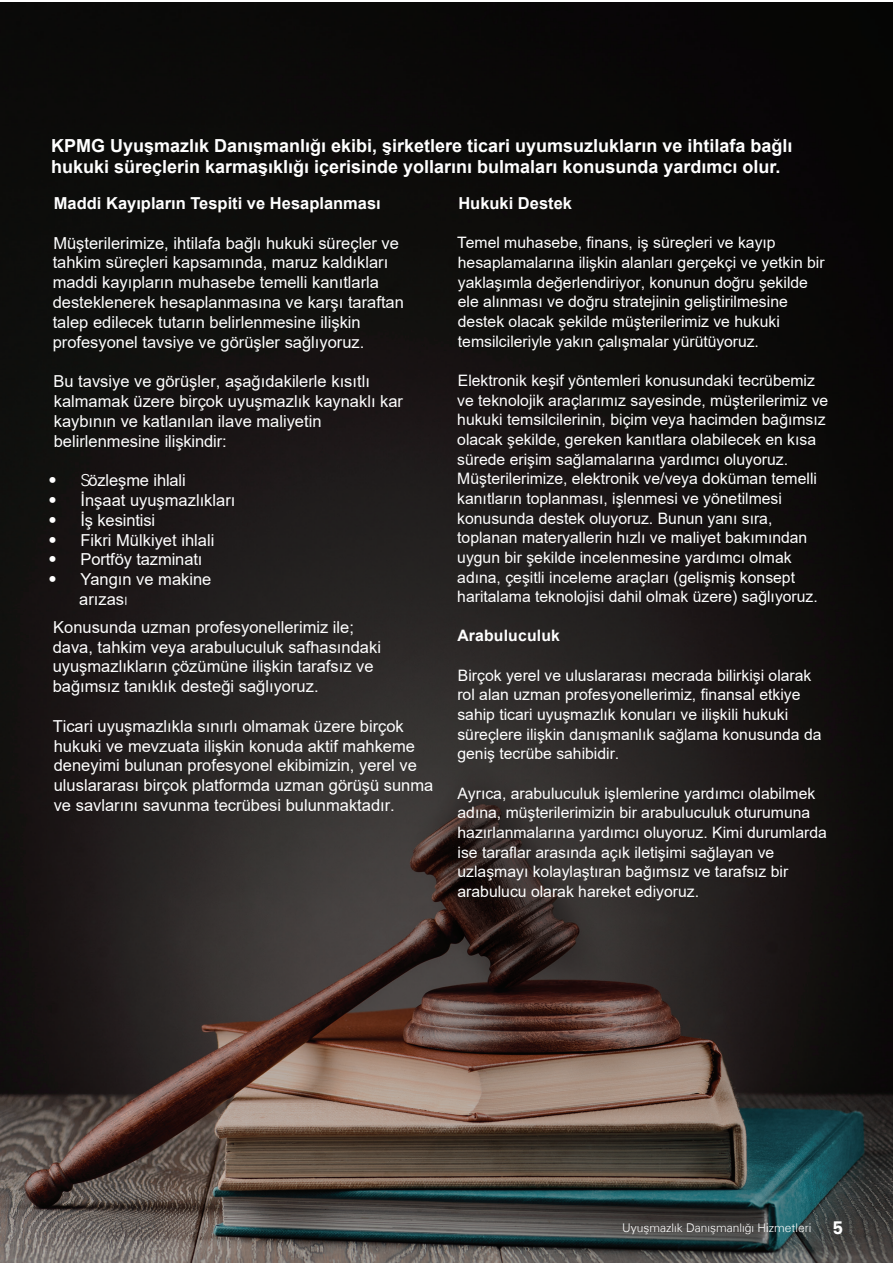
<style>
.page{position:relative;width:893px;height:1263px;background:#fff}
.page>*{position:absolute;margin:0;border:0;box-sizing:border-box;transform-origin:0 0}
.Heading_1{font:700 18px/21.6px "Arial";color:#fff}
.Body_Copy_11{font:16.5px/19.8px "Arial";color:#fff}
.Body_Copy_11-2{font:700 16.5px "Arial";color:#fff}
.Body_Copy_11-3{font:15.75px/19.6px "Arial";color:#fff}
.Body_Copy_11-4{font:700 15.75px "Arial";letter-spacing:.01em;color:#fff}
.t1{font:300 12px "Universfor KPMG";color:#fff}
.s1{font-family:"Universfor KPMG";font-weight:300}
.s2{font-weight:700;font-size:18px}
</style>
<div class="page">
<img style="left:0;top:3px;width:893px;height:1260px">
<p class="Heading_1" style="left:51px;top:135px;width:743px">KPMG Uyuşmazlık Danışmanlığı ekibi, şirketlere ticari uyumsuzlukların ve ihtilafa bağlı hukuki süreçlerin karmaşıklığı içerisinde yollarını bulmaları konusunda yardımcı olur.</p>
<p class="Body_Copy_11-2" style="left:54px;top:192px;width:329px">Maddi Kayıpların Tespiti ve Hesaplanması</p>
<p class="Body_Copy_11" style="left:53px;top:233px;width:353px">Müşterilerimize, ihtilafa bağlı hukuki süreçler ve tahkim süreçleri kapsamında, maruz kaldıkları maddi kayıpların muhasebe temelli kanıtlarla desteklenerek hesaplanmasına ve karşı taraftan talep edilecek tutarın belirlenmesine ilişkin profesyonel tavsiye ve görüşler sağlıyoruz.</p>
<p class="Body_Copy_11" style="left:54px;top:371px;width:351px">Bu tavsiye ve görüşler, aşağıdakilerle kısıtlı kalmamak üzere birçok uyuşmazlık kaynaklı kar kaybının ve katlanılan ilave maliyetin belirlenmesine ilişkindir:</p>
<p class="Body_Copy_11" style="left:48px;top:470px;width:139px"><span class="s1">• S</span>özleşme ihlali</p>
<p class="Body_Copy_11" style="left:48px;top:490px;width:189px"><span class="s1">•</span> İnşaat uyuşmazlıkları</p>
<p class="Body_Copy_11" style="left:48px;top:510px;width:108px"><span class="s1">•</span> İş kesintisi</p>
<p class="Body_Copy_11" style="left:48px;top:530px;width:167px"><span class="s1">•</span> Fikri Mülkiyet ihlali</p>
<p class="Body_Copy_11" style="left:48px;top:550px;width:156px"><span class="s1">•</span> Portföy tazminatı</p>
<p class="Body_Copy_11" style="left:79px;top:569px;width:134px;text-indent:-31px"><span class="s1">•</span> Yangın ve makine arızas<span class="s1">ı</span></p>
<p class="Body_Copy_11" style="left:53px;top:617px;width:330px">Konusunda uzman profesyonellerimiz ile; dava, tahkim veya arabuluculuk safhasındaki uyuşmazlıkların çözümüne ilişkin tarafsız ve bağımsız tanıklık desteği sağlıyoruz.</p>
<p class="Body_Copy_11" style="left:53px;top:716px;width:382px">Ticari uyuşmazlıkla sınırlı olmamak üzere birçok hukuki ve mevzuata ilişkin konuda aktif mahkeme deneyimi bulunan profesyonel ekibimizin, yerel ve uluslararası birçok platformda uzman görüşü sunma ve savlarını savunma tecrübesi bulunmaktadır.</p>
<p class="Body_Copy_11-2" style="left:458px;top:192px;width:115px">Hukuki Destek</p>
<p class="Body_Copy_11-3" style="left:457px;top:233px;width:369px">Temel muhasebe, finans, iş süreçleri ve kayıp hesaplamalarına ilişkin alanları gerçekçi ve yetkin bir yaklaşımla değerlendiriyor, konunun doğru şekilde ele alınması ve doğru stratejinin geliştirilmesine destek olacak şekilde müşterilerimiz ve hukuki temsilcileriyle yakın çalışmalar yürütüyoruz.</p>
<p class="Body_Copy_11-3" style="left:457px;top:371px;width:373px">Elektronik keşif yöntemleri konusundaki tecrübemiz ve teknolojik araçlarımız sayesinde, müşterilerimiz ve hukuki temsilcilerinin, biçim veya hacimden bağımsız olacak şekilde, gereken kanıtlara olabilecek en kısa sürede erişim sağlamalarına yardımcı oluyoruz.<br>Müşterilerimize, elektronik ve/veya doküman temelli kanıtların toplanması, işlenmesi ve yönetilmesi konusunda destek oluyoruz. Bunun yanı sıra, toplanan materyallerin hızlı ve maliyet bakımından uygun bir şekilde incelenmesine yardımcı olmak adına, çeşitli inceleme araçları (gelişmiş konsept haritalama teknolojisi dahil olmak üzere) sağlıyoruz.</p>
<p class="Body_Copy_11-4" style="left:457px;top:625px;width:104px">Arabuluculuk</p>
<p class="Body_Copy_11-3" style="left:457px;top:665px;width:366px">Birçok yerel ve uluslararası mecrada bilirkişi olarak rol alan uzman profesyonellerimiz, finansal etkiye sahip ticari uyuşmazlık konuları ve ilişkili hukuki süreçlere ilişkin danışmanlık sağlama konusunda da geniş tecrübe sahibidir.</p>
<p class="Body_Copy_11-3" style="left:457px;top:783px;width:371px">Ayrıca, arabuluculuk işlemlerine yardımcı olabilmek adına, müşterilerimizin bir arabuluculuk oturumuna hazırlanmalarına yardımcı oluyoruz. Kimi durumlarda ise taraflar arasında açık iletişimi sağlayan ve uzlaşmayı kolaylaştıran bağımsız ve tarafsız bir arabulucu olarak hareket ediyoruz.</p>
<p class="t1" style="left:622px;top:1220px;width:223px">Uyuşmazlık Danışmanlığı Hizmetleri <span class="s2">5</span></p>
</div>
